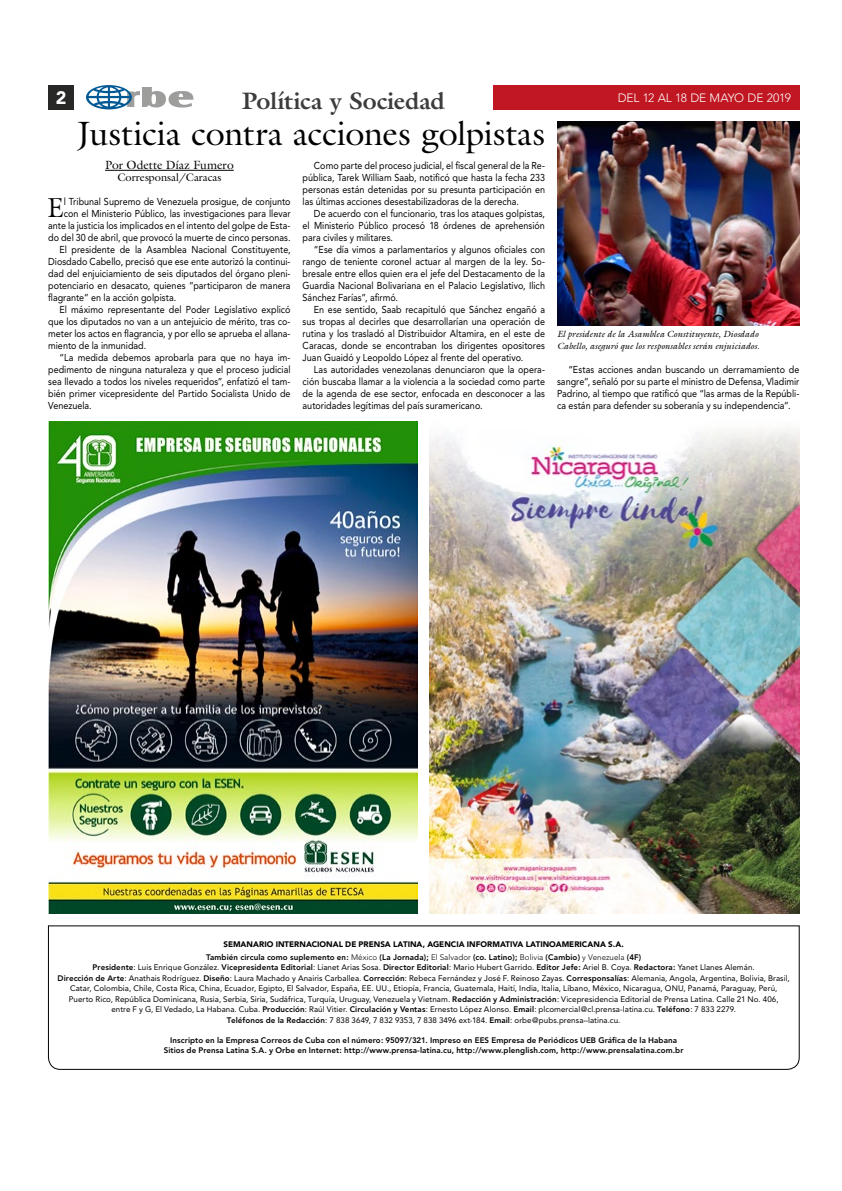
<style>
.page{position:relative;width:842px;height:1191px;background:#fff}
.page>*{position:absolute;margin:0;border:0;box-sizing:border-box;transform-origin:0 0}
.t1{font:34px "Galliard";letter-spacing:-.01em;color:#000}
.t2{font:27.6px "Galliard";color:#000;scale:.9 1}
.t3{font:700 24px "Galliard";letter-spacing:-.005em;color:#3c3c3b}
.t4{font:900 18px "Avenir";color:#fff}
.t5{font:300 12px "Avenir";letter-spacing:-.015em;color:#fff}
.t6{font:12px "Galliard";color:#000}
.t7{font:11px "Galliard";color:#000}
.t8{font:10px/12px "Avenir";color:#000;text-align:justify;scale:.9 1}
.t9{font:italic 9px/12px "Galliard";letter-spacing:.005em;color:#000}
.t10{font:8px/10.5px "Avenir";letter-spacing:.005em;color:#000;text-align:center}
.t11{font:800 8px/10.5px "Avenir";letter-spacing:.01em;color:#000;text-align:center}
.t12{font:900 8px/12.5px "Avenir";letter-spacing:.005em;color:#000;text-align:center}
.s1{font-weight:800}
.s2{font-weight:300}
</style>
<div class="page">
<div style="left:493px;top:85px;width:306px;height:24px;background:#c01722"></div>
<div style="left:48px;top:85px;width:26px;height:24px;background:#282827"></div>
<svg style="left:86px;top:85px;width:108px;height:24px"></svg>
<svg style="left:47px;top:925px;width:753px;height:145px"></svg>
<img style="left:48px;top:421px;width:370px;height:492px">
<img style="left:430px;top:429px;width:369px;height:484px">
<hr style="left:105px;top:170px;width:129px;height:1px;background:#000">
<img style="left:557px;top:121px;width:242px;height:204px">
<h3 class="t4" style="left:56px;top:87px;width:12px">2</h3>
<h3 class="t3" style="left:242px;top:85px;width:205px">Política y Sociedad</h3>
<p class="t5" style="left:618px;top:90px;width:175px">DEL 12 AL 18 DE MAYO DE 2019</p>
<h1 class="t1" style="left:77px;top:112px;width:469px">Justicia contra acciones golpistas</h1>
<p class="t6" style="left:105px;top:157px;width:130px">Por Odette Díaz Fumero</p>
<p class="t7" style="left:117px;top:170px;width:105px">Corresponsal/Caracas</p>
<p class="t8" style="left:303px;top:160px;width:271px;text-indent:11px">Como parte del proceso judicial, el fiscal general de la Re&shy;pública, Tarek William Saab, notificó que hasta la fecha 233 personas están detenidas por su presunta participación en las últimas acciones desestabilizadoras de la derecha.</p>
<p class="t8" style="left:303px;top:208px;width:271px;text-indent:11px">De acuerdo con el funcionario, tras los ataques golpistas, el Ministerio Público procesó 18 órdenes de aprehensión para civiles y militares.</p>
<p class="t8" style="left:303px;top:244px;width:271px;text-indent:11px">“Ese día vimos a parlamentarios y algunos oficiales con rango de teniente coronel actuar al margen de la ley. So&shy;bresale entre ellos quien era el jefe del Destacamento de la Guardia Nacional Bolivariana en el Palacio Legislativo, Ilich Sánchez Farías”, afirmó.</p>
<p class="t8" style="left:303px;top:304px;width:271px;text-indent:11px">En ese sentido, Saab recapituló que Sánchez engañó a sus tropas al decirles que desarrollarían una operación de rutina y los trasladó al Distribuidor Altamira, en el este de Caracas, donde se encontraban los dirigentes opositores Juan Guaidó y Leopoldo López al frente del operativo.</p>
<p class="t8" style="left:303px;top:364px;width:271px;text-indent:11px">Las autoridades venezolanas denunciaron que la opera&shy;ción buscaba llamar a la violencia a la sociedad como parte de la agenda de ese sector, enfocada en desconocer a las autoridades legítimas del país suramericano.</p>
<p class="t8" style="left:557px;top:364px;width:271px;text-indent:11px">“Estas acciones andan buscando un derramamiento de sangre”, señaló por su parte el ministro de Defensa, Vladimir Padrino, al tiempo que ratificó que “las armas de la Repúbli&shy;ca están para defender su soberanía y su independencia”.</p>
<h2 class="t2" style="left:47px;top:190px;width:20px">E</h2>
<p class="t8" style="left:64px;top:196px;width:254px">l Tribunal Supremo de Venezuela prosigue, de conjunto</p>
<p class="t8" style="left:64px;top:208px;width:254px">con el Ministerio Público, las investigaciones para llevar</p>
<p class="t8" style="left:48px;top:220px;width:271px">ante la justicia los implicados en el intento del golpe de Esta-</p>
<p class="t8" style="left:48px;top:232px;width:271px">do del 30 de abril, que provocó la muerte de cinco personas.</p>
<p class="t8" style="left:60px;top:244px;width:258px">El presidente de la Asamblea Nacional Constituyente,</p>
<p class="t8" style="left:48px;top:256px;width:271px">Diosdado Cabello, precisó que ese ente autorizó la continui-</p>
<p class="t8" style="left:48px;top:268px;width:271px">dad del enjuiciamiento de seis diputados del órgano pleni-</p>
<p class="t8" style="left:48px;top:280px;width:271px">potenciario en desacato, quienes “participaron de manera</p>
<p class="t8" style="left:48px;top:292px;width:144px">flagrante” en la acción golpista.</p>
<p class="t8" style="left:60px;top:304px;width:258px">El máximo representante del Poder Legislativo explicó</p>
<p class="t8" style="left:48px;top:316px;width:271px">que los diputados no van a un antejuicio de mérito, tras co-</p>
<p class="t8" style="left:48px;top:328px;width:271px">meter los actos en flagrancia, y por ello se aprueba el allana-</p>
<p class="t8" style="left:48px;top:340px;width:110px">miento de la inmunidad.</p>
<p class="t8" style="left:60px;top:352px;width:258px">“La medida debemos aprobarla para que no haya im-</p>
<p class="t8" style="left:48px;top:364px;width:271px">pedimento de ninguna naturaleza y que el proceso judicial</p>
<p class="t8" style="left:48px;top:376px;width:271px">sea llevado a todos los niveles requeridos”, enfatizó el tam-</p>
<p class="t8" style="left:48px;top:388px;width:271px">bién primer vicepresidente del Partido Socialista Unido de</p>
<p class="t8" style="left:48px;top:400px;width:50px">Venezuela.</p>
<p class="t9" style="left:557px;top:328px;width:204px">El presidente de la Asamblea Constituyente, Diosdado<br>Cabello, aseguró que los responsables serán enjuiciados.</p>
<p class="t12" style="left:206px;top:938px;width:437px">SEMANARIO INTERNACIONAL DE PRENSA LATINA, AGENCIA INFORMATIVA LATINOAMERICANA S.A.<br><span class="s1">También circula como suplemento en:</span> <span class="s2">México</span> <span class="s1">(La Jornada);</span> <span class="s2">El Salvador</span> <span class="s1">(co. Latino);</span> <span class="s2">Bolivia</span> <span class="s1">(Cambio)</span> <span class="s2">y Venezuela</span> <span class="s1">(4F)</span></p>
<p class="t10" style="left:58px;top:962px;width:734px"><span class="s1">Presidente</span>: Luis Enrique González. <span class="s1">Vicepresidenta Editorial</span>: Lianet Arias Sosa. <span class="s1">Director Editorial</span>: Mario Hubert Garrido. <span class="s1">Editor Jefe:</span> Ariel B. Coya. <span class="s1">Redactora:</span> Yanet Llanes Alemán.<br><span class="s1">Dirección de Arte</span>: Anathais Rodríguez. <span class="s1">Diseño</span>: Laura Machado y Anairis Carballea. <span class="s1">Corrección</span>: Rebeca Fernández y José F. Reinoso Zayas. <span class="s1">Corresponsalías</span>: Alemania, Angola, Argentina, Bolivia, Brasil, Catar, Colombia, Chile, Costa Rica, China, Ecuador, Egipto, El Salvador, España, EE. UU., Etiopía, Francia, Guatemala, Haití, India, Italia, Líbano, México, Nicaragua, ONU, Panamá, Paraguay, Perú, Puerto Rico, República Dominicana, Rusia, Serbia, Siria, Sudáfrica, Turquía, Uruguay, Venezuela y Vietnam. <span class="s1">Redacción y Administración</span>: Vicepresidencia Editorial de Prensa Latina. Calle 21 No. 406,<br>entre F y G, El Vedado, La Habana. Cuba. <span class="s1">Producción</span>: Raúl Vitier. <span class="s1">Circulación y Ventas</span>: Ernesto López Alonso. <span class="s1">Email</span>: plcomercial@cl.prensa-latina.cu. <span class="s1">Teléfono</span>: 7 833 2279.<br><span class="s1">Teléfonos de la Redacción</span>: 7 838 3649, 7 832 9353, 7 838 3496 ext-184. <span class="s1">Email</span>: orbe@pubs.prensa–latina.cu.</p>
<p class="t11" style="left:164px;top:1034px;width:521px">Inscripto en la Empresa Correos de Cuba con el número: 95097/321. Impreso en EES Empresa de Periódicos UEB Gráfica de la Habana<br>Sitios de Prensa Latina S.A. y Orbe en Internet: http://www.prensa-latina.cu, http://www.plenglish.com, http://www.prensalatina.com.br</p>
</div>
